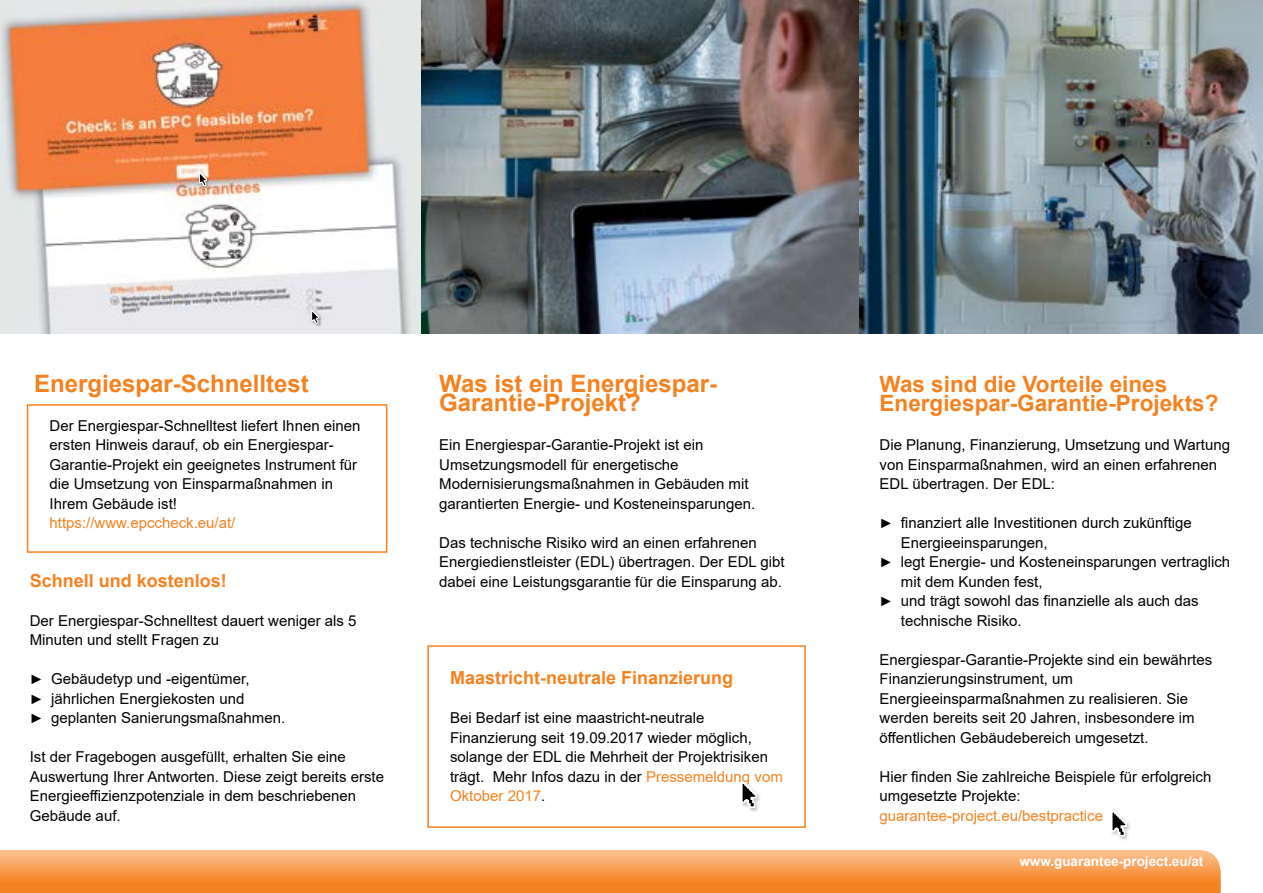
<style>
.page{position:relative;width:1263px;height:893px;background:#fff}
.page>*{position:absolute;margin:0;border:0;box-sizing:border-box;transform-origin:0 0}
.t1{font:700 24px/19.5px "Arial";color:#f58220}
.t2{font:700 22.5px/19.5px "Arial";color:#f58220}
.t3{font:700 18px "Arial";color:#f58220}
.t4{font:15px/19.5px "Arial";color:#000}
.t5{font:15px "Arial";color:#f58220}
.t6{font:700 13.5px "Arial";color:#fff}
.s1{font-family:"Century Gothic";font-size:13.5px}
.s2{color:#f58220}
</style>
<div class="page">
<svg style="left:0;top:850px;width:1220px;height:43px;background:#f79b4c"></svg>
<div style="left:27px;top:404px;width:360px;height:149px;border:2px solid #f58220"></div>
<div style="left:427px;top:645px;width:379px;height:183px;border:2px solid #f58220"></div>
<img style="left:0;top:0;width:1263px;height:333px">
<div style="left:197px;top:171px;width:12px;height:18px;background:#000;opacity:.5"></div>
<svg style="left:199px;top:173px;width:8px;height:13px"></svg>
<div style="left:310px;top:309px;width:12px;height:18px;background:#000;opacity:.5"></div>
<svg style="left:311px;top:310px;width:8px;height:14px"></svg>
<div style="left:1110px;top:810px;width:21px;height:30px;background:#000;opacity:.25"></div>
<svg style="left:1110px;top:810px;width:18px;height:27px"></svg>
<div style="left:740px;top:782px;width:21px;height:30px;background:#000;opacity:.25"></div>
<svg style="left:740px;top:782px;width:18px;height:27px"></svg>
<h1 class="t1" style="left:34px;top:374px;width:276px">Energiespar-Schnelltest</h1>
<p class="t4" style="left:50px;top:416px;width:312px">Der Energiespar-Schnelltest liefert Ihnen einen ersten Hinweis darauf, ob ein Energiespar-Garantie-Projekt ein geeignetes Instrument für die Umsetzung von Einsparmaßnahmen in Ihrem Gebäude ist!</p>
<p class="t5" style="left:50px;top:513px;width:187px">https://www.epccheck.eu/at/</p>
<p class="t3" style="left:30px;top:568px;width:199px">Schnell und kostenlos!</p>
<p class="t4" style="left:30px;top:611px;width:328px">Der Energiespar-Schnelltest dauert weniger als 5<br>Minuten und stellt Fragen zu</p>
<p class="t4" style="left:30px;top:669px;width:257px"><span class="s1">►</span> Gebäudetyp und -eigentümer,<br><span class="s1">►</span> jährlichen Energiekosten und<br><span class="s1">►</span> geplanten Sanierungsmaßnahmen.</p>
<p class="t4" style="left:30px;top:747px;width:356px">Ist der Fragebogen ausgefüllt, erhalten Sie eine Auswertung Ihrer Antworten. Diese zeigt bereits erste Energieeffizienzpotenziale in dem beschriebenen Gebäude auf.</p>
<h1 class="t1" style="left:439px;top:374px;width:279px">Was ist ein Energiespar-<br>Garantie-Projekt?</h1>
<p class="t4" style="left:439px;top:435px;width:318px">Ein Energiespar-Garantie-Projekt ist ein Umsetzungsmodell für energetische Modernisierungsmaßnahmen in Gebäuden mit garantierten Energie- und Kosteneinsparungen.</p>
<p class="t4" style="left:439px;top:533px;width:347px">Das technische Risiko wird an einen erfahrenen<br>Energiedienstleister (EDL) übertragen. Der EDL gibt dabei eine Leistungsgarantie für die Einsparung ab.</p>
<p class="t3" style="left:450px;top:665px;width:285px">Maastricht-neutrale Finanzierung</p>
<p class="t4" style="left:450px;top:708px;width:334px">Bei Bedarf ist eine maastricht-neutrale Finanzierung seit 19.09.2017 wieder möglich, solange der EDL die Mehrheit der Projektrisiken trägt. Mehr Infos dazu in der <span class="s2">Pressemeldung vom Oktober 2017</span>.</p>
<h2 class="t2" style="left:880px;top:374px;width:340px">Was sind die Vorteile eines<br>Energiespar-Garantie-Projekts?</h2>
<p class="t4" style="left:880px;top:435px;width:352px">Die Planung, Finanzierung, Umsetzung und Wartung von Einsparmaßnahmen, wird an einen erfahrenen<br>EDL übertragen. Der EDL:</p>
<p class="t4" style="left:880px;top:513px;width:314px"><span class="s1">►</span> finanziert alle Investitionen durch zukünftige</p>
<p class="t4" style="left:901px;top:533px;width:148px">Energieeinsparungen,</p>
<p class="t4" style="left:880px;top:552px;width:352px"><span class="s1">►</span> legt Energie- und Kosteneinsparungen vertraglich</p>
<p class="t4" style="left:901px;top:572px;width:143px">mit dem Kunden fest,</p>
<p class="t4" style="left:880px;top:591px;width:320px"><span class="s1">►</span> und trägt sowohl das finanzielle als auch das</p>
<p class="t4" style="left:901px;top:611px;width:122px">technische Risiko.</p>
<p class="t4" style="left:880px;top:650px;width:334px">Energiespar-Garantie-Projekte sind ein bewährtes Finanzierungsinstrument, um Energieeinsparmaßnahmen zu realisieren. Sie werden bereits seit 20 Jahren, insbesondere im öffentlichen Gebäudebereich umgesetzt.</p>
<p class="t4" style="left:880px;top:767px;width:333px">Hier finden Sie zahlreiche Beispiele für erfolgreich umgesetzte Projekte:</p>
<p class="t5" style="left:880px;top:805px;width:225px">guarantee-project.eu/bestpractice</p>
<p class="t6" style="left:1019px;top:852px;width:186px">www.guarantee-project.eu/at</p>
</div>
